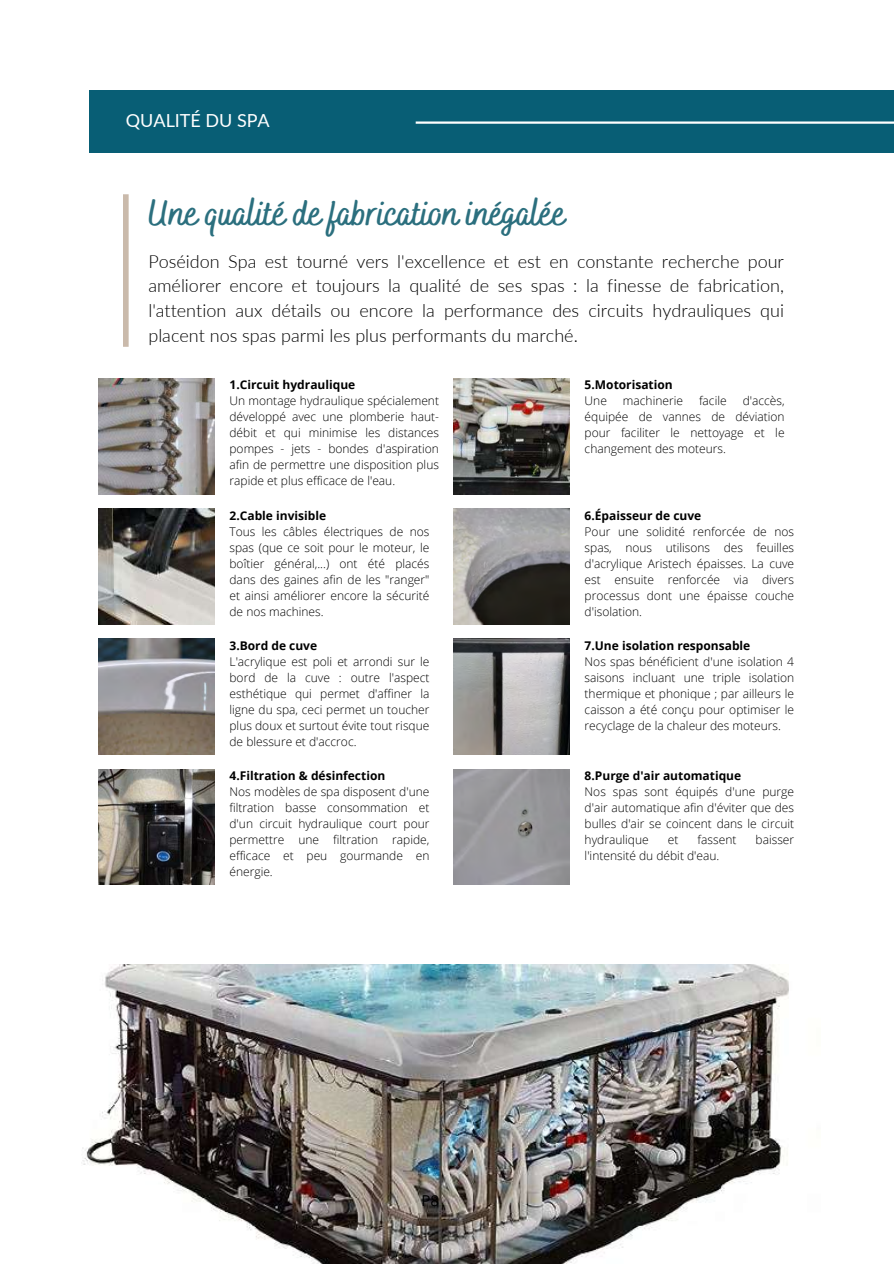
<style>
.page{position:relative;width:894px;height:1264px;background:#fff}
.page>*{position:absolute;margin:0;border:0;box-sizing:border-box;transform-origin:0 0}
.t1{font:700 37.05px "Bakerie Smooth";color:#2b6f7e}
.t2{font:300 18px/24.8px "Lato";color:#000;text-align:justify}
.t3{font:18px "Lato";color:#fff}
.t4{font:15px "Open Sans";color:#000}
.t5{font:300 12px/16px "Open Sans";color:#000;text-align:justify}
.t6{font:700 12px "Open Sans";color:#000}
</style>
<div class="page">
<div style="left:89px;top:90px;width:804px;height:63px;background:#085e75"></div>
<hr style="left:415px;top:121px;width:478px;height:3px;background:#fff">
<img style="left:82px;top:964px;width:707px;height:299px">
<img style="left:453px;top:378px;width:116px;height:116px">
<img style="left:453px;top:769px;width:116px;height:115px">
<img style="left:453px;top:639px;width:116px;height:116px">
<img style="left:453px;top:509px;width:116px;height:115px">
<img style="left:99px;top:769px;width:116px;height:115px">
<img style="left:99px;top:639px;width:116px;height:116px">
<img style="left:99px;top:509px;width:116px;height:115px">
<img style="left:99px;top:378px;width:116px;height:116px">
<div style="left:123px;top:194px;width:6px;height:153px;background:#cabaab"></div>
<h2 class="t3" style="left:126px;top:109px;width:145px">QUALITÉ DU SPA</h2>
<h1 class="t1" style="left:148px;top:192px;width:418px">Une qualité de fabrication inégalée</h1>
<p class="t2" style="left:148px;top:248px;width:637px">Poséidon Spa est tourné vers l'excellence et est en constante recherche pour améliorer encore et toujours la qualité de ses spas : la finesse de fabrication, l'attention aux détails ou encore la performance des circuits hydrauliques qui placent nos spas parmi les plus performants du marché.</p>
<p class="t6" style="left:584px;top:376px;width:90px">5.Motorisation</p>
<p class="t5" style="left:584px;top:392px;width:24px">Une</p>
<p class="t5" style="left:622px;top:392px;width:62px">machinerie</p>
<p class="t5" style="left:698px;top:392px;width:29px">facile</p>
<p class="t6" style="left:229px;top:376px;width:127px">1.Circuit hydraulique</p>
<p class="t5" style="left:229px;top:392px;width:211px">Un montage hydraulique spécialement développé avec une plomberie haut&shy;débit et qui minimise les distances pompes - jets - bondes d'aspiration afin de permettre une disposition plus rapide et plus efficace de l'eau.</p>
<p class="t5" style="left:584px;top:392px;width:201px;text-indent:158px">d'accès, équipée de vannes de déviation pour faciliter le nettoyage et le changement des moteurs.</p>
<p class="t6" style="left:229px;top:506px;width:98px">2.Cable invisible</p>
<p class="t5" style="left:229px;top:523px;width:201px">Tous les câbles électriques de nos spas (que ce soit pour le moteur, le boîtier général,...) ont été placés dans des gaines afin de les "ranger" et ainsi améliorer encore la sécurité de nos machines.</p>
<p class="t6" style="left:229px;top:637px;width:89px">3.Bord de cuve</p>
<p class="t5" style="left:229px;top:653px;width:201px">L'acrylique est poli et arrondi sur le bord de la cuve : outre l'aspect esthétique qui permet d'affiner la ligne du spa, ceci permet un toucher plus doux et surtout évite tout risque de blessure et d'accroc.</p>
<p class="t6" style="left:229px;top:767px;width:157px">4.Filtration &amp; désinfection</p>
<p class="t5" style="left:229px;top:783px;width:201px">Nos modèles de spa disposent d'une filtration basse consommation et d'un circuit hydraulique court pour permettre une filtration rapide, efficace et peu gourmande en énergie.</p>
<p class="t4" style="left:421px;top:1189px;width:19px">P8</p>
<p class="t6" style="left:584px;top:506px;width:118px">6.Épaisseur de cuve</p>
<p class="t5" style="left:584px;top:523px;width:211px">Pour une solidité renforcée de nos spas, nous utilisons des feuilles d'acrylique Aristech épaisses. La cuve est ensuite renforcée via divers processus dont une épaisse couche d'isolation.</p>
<p class="t6" style="left:584px;top:637px;width:167px">7.Une isolation responsable</p>
<p class="t5" style="left:584px;top:653px;width:211px">Nos spas bénéficient d'une isolation 4 saisons incluant une triple isolation thermique et phonique ; par ailleurs le caisson a été conçu pour optimiser le recyclage de la chaleur des moteurs.</p>
<p class="t6" style="left:584px;top:767px;width:158px">8.Purge d'air automatique</p>
<p class="t5" style="left:584px;top:783px;width:211px">Nos spas sont équipés d'une purge d'air automatique afin d'éviter que des bulles d'air se coincent dans le circuit hydraulique</p>
<p class="t5" style="left:667px;top:831px;width:12px">et</p>
<p class="t5" style="left:697px;top:831px;width:40px">fassent</p>
<p class="t5" style="left:755px;top:831px;width:40px">baisser</p>
<p class="t5" style="left:584px;top:847px;width:136px">l'intensité du débit d'eau.</p>
</div>
